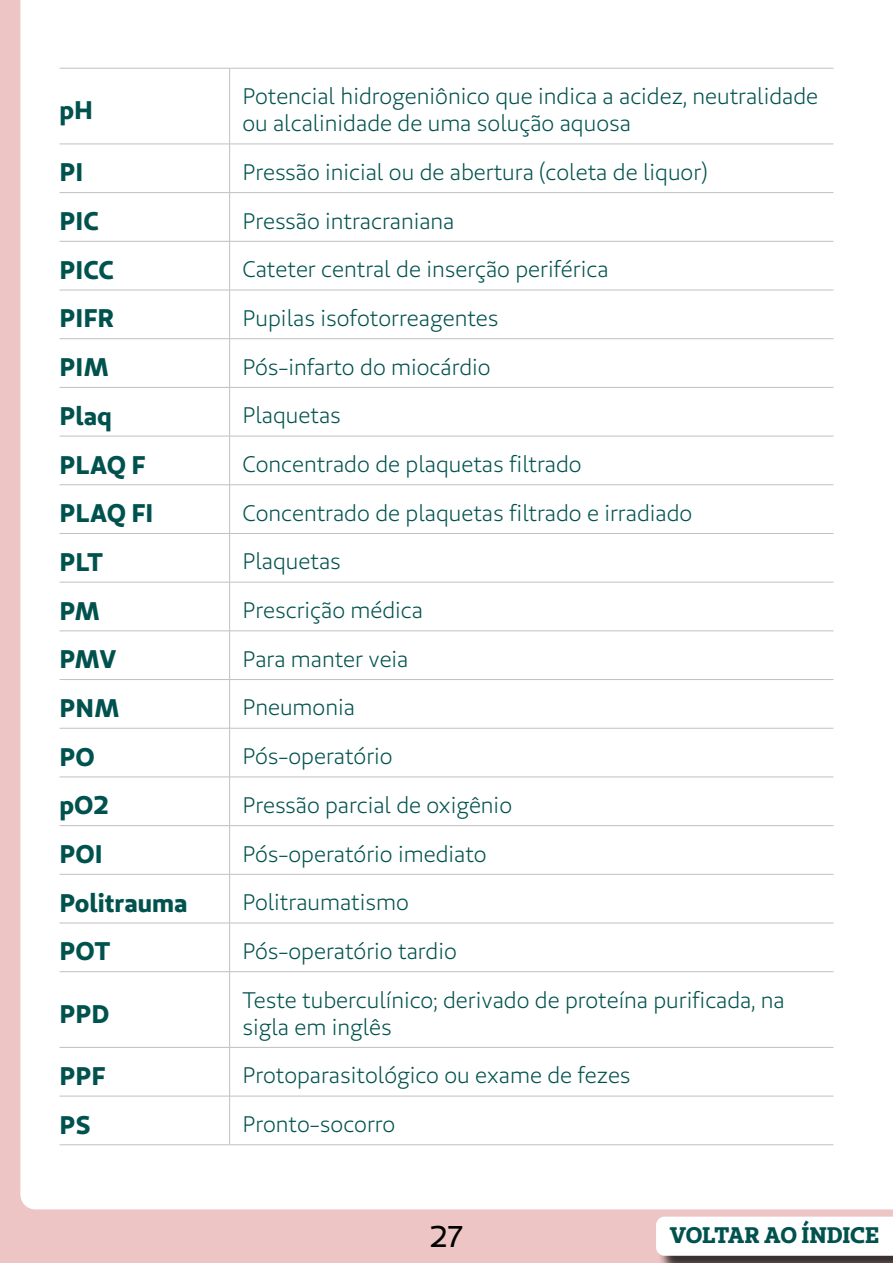
<style>
.page{position:relative;width:893px;height:1263px;background:#edc5c4}
.page>*{position:absolute;margin:0;border:0;box-sizing:border-box;transform-origin:0 0}
.t1{font:30px "Unimed Sans 2020 Regular";color:#000}
.t2{font:25.5px "Unimed Sans 2020 Bold";color:#00524e}
.t3{font:22.5px/27px "Unimed Sans 2020 Book";color:#00524e}
.t4{font:22.5px "Unimed Slab 2020 Bold";letter-spacing:-.01em;color:#00524e}
</style>
<div class="page">
<div style="left:20px;top:0;width:873px;height:1209px;background:#fff"></div>
<div style="left:658px;top:1218px;width:235px;height:45px;background:#000;opacity:.75"></div>
<div style="left:656px;top:1216px;width:237px;height:40px;background:#fff"></div>
<div style="left:60px;top:69px;width:773px;height:1027px;background:#fff"></div>
<hr style="left:60px;top:68px;width:170px;height:1px;background:#c0c0c0">
<hr style="left:230px;top:68px;width:603px;height:1px;background:#c0c0c0">
<hr style="left:229px;top:68px;width:1px;height:76px;background:#c0c0c0">
<hr style="left:60px;top:144px;width:170px;height:1px;background:#c0c0c0">
<hr style="left:230px;top:144px;width:603px;height:1px;background:#c0c0c0">
<hr style="left:229px;top:144px;width:1px;height:48px;background:#c0c0c0">
<hr style="left:60px;top:192px;width:170px;height:1px;background:#c0c0c0">
<hr style="left:230px;top:192px;width:603px;height:1px;background:#c0c0c0">
<hr style="left:229px;top:193px;width:1px;height:48px;background:#c0c0c0">
<hr style="left:60px;top:241px;width:170px;height:1px;background:#c0c0c0">
<hr style="left:230px;top:241px;width:603px;height:1px;background:#c0c0c0">
<hr style="left:229px;top:241px;width:1px;height:49px;background:#c0c0c0">
<hr style="left:60px;top:290px;width:170px;height:1px;background:#c0c0c0">
<hr style="left:230px;top:290px;width:603px;height:1px;background:#c0c0c0">
<hr style="left:229px;top:290px;width:1px;height:48px;background:#c0c0c0">
<hr style="left:60px;top:338px;width:170px;height:1px;background:#c0c0c0">
<hr style="left:230px;top:338px;width:603px;height:1px;background:#c0c0c0">
<hr style="left:229px;top:339px;width:1px;height:48px;background:#c0c0c0">
<hr style="left:60px;top:387px;width:170px;height:1px;background:#c0c0c0">
<hr style="left:230px;top:387px;width:603px;height:1px;background:#c0c0c0">
<hr style="left:229px;top:388px;width:1px;height:48px;background:#c0c0c0">
<hr style="left:60px;top:436px;width:170px;height:1px;background:#c0c0c0">
<hr style="left:230px;top:436px;width:603px;height:1px;background:#c0c0c0">
<hr style="left:229px;top:436px;width:1px;height:49px;background:#c0c0c0">
<hr style="left:60px;top:484px;width:170px;height:1px;background:#c0c0c0">
<hr style="left:230px;top:484px;width:603px;height:1px;background:#c0c0c0">
<hr style="left:229px;top:485px;width:1px;height:48px;background:#c0c0c0">
<hr style="left:60px;top:533px;width:170px;height:1px;background:#c0c0c0">
<hr style="left:230px;top:533px;width:603px;height:1px;background:#c0c0c0">
<hr style="left:229px;top:534px;width:1px;height:48px;background:#c0c0c0">
<hr style="left:60px;top:582px;width:170px;height:1px;background:#c0c0c0">
<hr style="left:230px;top:582px;width:603px;height:1px;background:#c0c0c0">
<hr style="left:229px;top:582px;width:1px;height:49px;background:#c0c0c0">
<hr style="left:60px;top:631px;width:170px;height:1px;background:#c0c0c0">
<hr style="left:230px;top:631px;width:603px;height:1px;background:#c0c0c0">
<hr style="left:229px;top:631px;width:1px;height:48px;background:#c0c0c0">
<hr style="left:60px;top:679px;width:170px;height:1px;background:#c0c0c0">
<hr style="left:230px;top:679px;width:603px;height:1px;background:#c0c0c0">
<hr style="left:229px;top:680px;width:1px;height:48px;background:#c0c0c0">
<hr style="left:60px;top:728px;width:170px;height:1px;background:#c0c0c0">
<hr style="left:230px;top:728px;width:603px;height:1px;background:#c0c0c0">
<hr style="left:229px;top:728px;width:1px;height:49px;background:#c0c0c0">
<hr style="left:60px;top:777px;width:170px;height:1px;background:#c0c0c0">
<hr style="left:230px;top:777px;width:603px;height:1px;background:#c0c0c0">
<hr style="left:229px;top:777px;width:1px;height:48px;background:#c0c0c0">
<hr style="left:60px;top:825px;width:170px;height:1px;background:#c0c0c0">
<hr style="left:230px;top:825px;width:603px;height:1px;background:#c0c0c0">
<hr style="left:229px;top:826px;width:1px;height:48px;background:#c0c0c0">
<hr style="left:60px;top:874px;width:170px;height:1px;background:#c0c0c0">
<hr style="left:230px;top:874px;width:603px;height:1px;background:#c0c0c0">
<hr style="left:229px;top:874px;width:1px;height:49px;background:#c0c0c0">
<hr style="left:60px;top:923px;width:170px;height:1px;background:#c0c0c0">
<hr style="left:230px;top:923px;width:603px;height:1px;background:#c0c0c0">
<hr style="left:229px;top:923px;width:1px;height:48px;background:#c0c0c0">
<hr style="left:60px;top:971px;width:170px;height:1px;background:#c0c0c0">
<hr style="left:230px;top:971px;width:603px;height:1px;background:#c0c0c0">
<hr style="left:229px;top:972px;width:1px;height:75px;background:#c0c0c0">
<hr style="left:60px;top:1047px;width:170px;height:1px;background:#c0c0c0">
<hr style="left:230px;top:1047px;width:603px;height:1px;background:#c0c0c0">
<hr style="left:229px;top:1047px;width:1px;height:49px;background:#c0c0c0">
<hr style="left:60px;top:1096px;width:170px;height:1px;background:#c0c0c0">
<hr style="left:230px;top:1096px;width:603px;height:1px;background:#c0c0c0">
<hr style="left:229px;top:1096px;width:1px;height:48px;background:#c0c0c0">
<hr style="left:60px;top:1144px;width:170px;height:1px;background:#c0c0c0">
<hr style="left:230px;top:1144px;width:603px;height:1px;background:#c0c0c0">
<p class="t2" style="left:60px;top:93px;width:35px">pH</p>
<p class="t3" style="left:242px;top:83px;width:577px">Potencial hidrogeniônico que indica a acidez, neutralidade ou alcalinidade de uma solução aquosa</p>
<p class="t2" style="left:60px;top:155px;width:25px">PI</p>
<p class="t3" style="left:242px;top:158px;width:467px">Pressão inicial ou de abertura (coleta de liquor)</p>
<p class="t2" style="left:60px;top:204px;width:41px">PIC</p>
<p class="t3" style="left:242px;top:207px;width:214px">Pressão intracraniana</p>
<p class="t2" style="left:60px;top:253px;width:56px">PICC</p>
<p class="t3" style="left:242px;top:256px;width:368px">Cateter central de inserção periférica</p>
<p class="t2" style="left:60px;top:301px;width:56px">PIFR</p>
<p class="t3" style="left:242px;top:304px;width:258px">Pupilas isofotorreagentes</p>
<p class="t2" style="left:60px;top:350px;width:51px">PIM</p>
<p class="t3" style="left:242px;top:353px;width:250px">Pós-infarto do miocárdio</p>
<p class="t2" style="left:60px;top:399px;width:54px">Plaq</p>
<p class="t3" style="left:242px;top:402px;width:100px">Plaquetas</p>
<p class="t2" style="left:60px;top:448px;width:88px">PLAQ F</p>
<p class="t3" style="left:242px;top:451px;width:341px">Concentrado de plaquetas filtrado</p>
<p class="t2" style="left:60px;top:496px;width:95px">PLAQ FI</p>
<p class="t3" style="left:242px;top:499px;width:451px">Concentrado de plaquetas filtrado e irradiado</p>
<p class="t2" style="left:60px;top:545px;width:45px">PLT</p>
<p class="t3" style="left:242px;top:548px;width:100px">Plaquetas</p>
<p class="t2" style="left:60px;top:594px;width:42px">PM</p>
<p class="t3" style="left:242px;top:597px;width:182px">Prescrição médica</p>
<p class="t2" style="left:60px;top:642px;width:58px">PMV</p>
<p class="t3" style="left:242px;top:645px;width:168px">Para manter veia</p>
<p class="t2" style="left:60px;top:691px;width:62px">PNM</p>
<p class="t3" style="left:242px;top:694px;width:114px">Pneumonia</p>
<p class="t2" style="left:60px;top:740px;width:37px">PO</p>
<p class="t3" style="left:242px;top:743px;width:152px">Pós-operatório</p>
<p class="t2" style="left:60px;top:788px;width:51px">pO2</p>
<p class="t3" style="left:242px;top:791px;width:271px">Pressão parcial de oxigênio</p>
<p class="t2" style="left:60px;top:837px;width:45px">POI</p>
<p class="t3" style="left:242px;top:840px;width:246px">Pós-operatório imediato</p>
<p class="t2" style="left:60px;top:886px;width:129px">Politrauma</p>
<p class="t3" style="left:242px;top:889px;width:168px">Politraumatismo</p>
<p class="t2" style="left:60px;top:934px;width:53px">POT</p>
<p class="t3" style="left:242px;top:937px;width:216px">Pós-operatório tardio</p>
<p class="t2" style="left:60px;top:997px;width:51px">PPD</p>
<p class="t3" style="left:242px;top:986px;width:544px">Teste tuberculínico; derivado de proteína purificada, na sigla em inglês</p>
<p class="t2" style="left:60px;top:1059px;width:48px">PPF</p>
<p class="t3" style="left:242px;top:1062px;width:390px">Protoparasitológico ou exame de fezes</p>
<p class="t2" style="left:60px;top:1107px;width:33px">PS</p>
<p class="t3" style="left:242px;top:1110px;width:154px">Pronto-socorro</p>
<h1 class="t1" style="left:430px;top:1217px;width:34px">27</h1>
<p class="t4" style="left:669px;top:1220px;width:211px">VOLTAR AO ÍNDICE</p>
</div>
